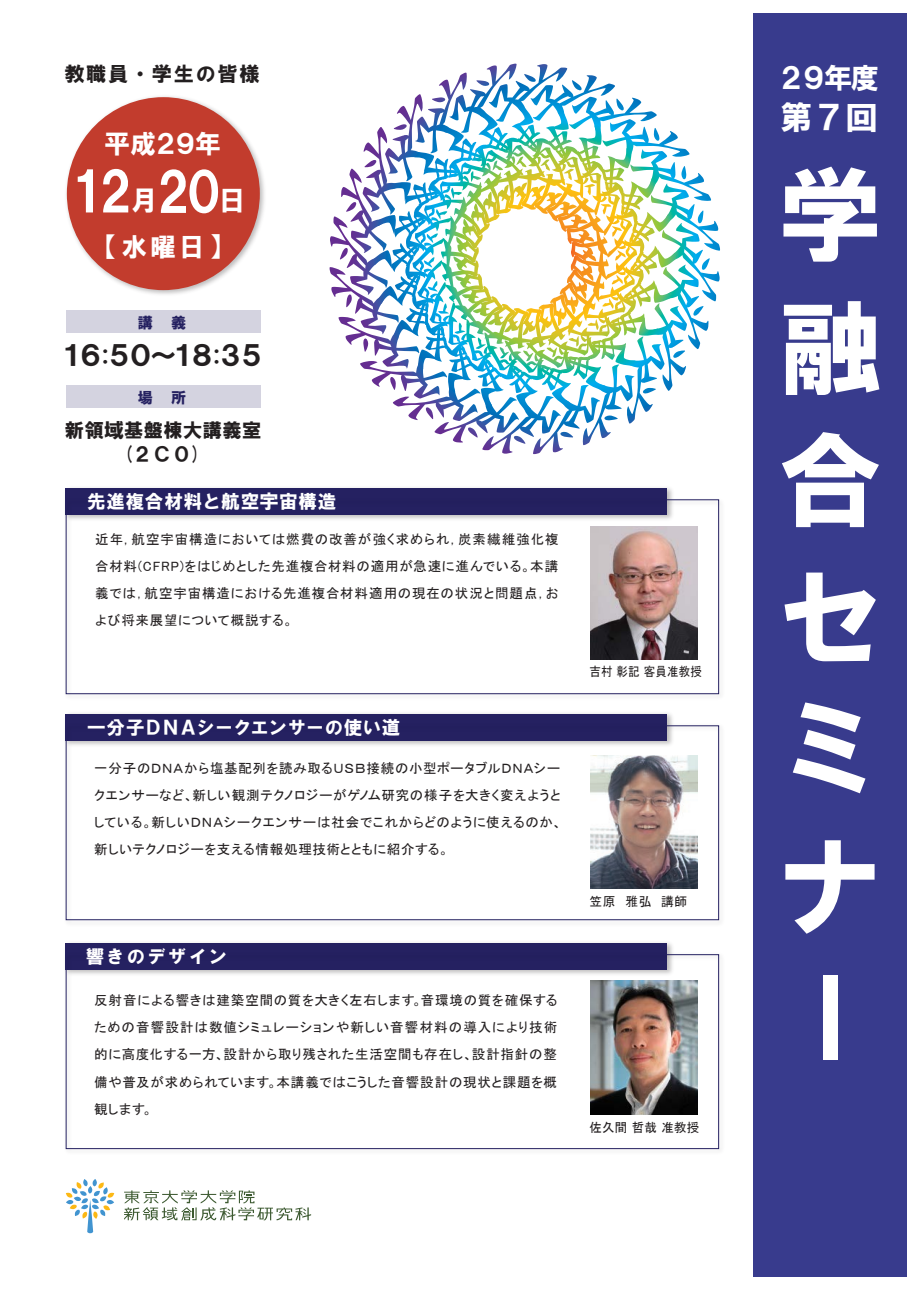
<style>
.page{position:relative;width:919px;height:1289px;background:#fff}
.page>*{position:absolute;margin:0;border:0;box-sizing:border-box;transform-origin:0 0}
.t1{font:110.7px/132.9px "HGS Soei Kakugothic UB";color:#fff;text-align:justify}
.t2{font:103.5px/132.4px "HGS Soei Kakugothic UB";color:#fff;text-align:justify}
.t3{font:53.55px "HGP Soei Kakugothic UB";color:#fff}
.t4{font:32.7px "HG Soei Kakugothic UB";color:#fff}
.t5{font:28.5px "HG Soei Kakugothic UB";color:#fff}
.t6{font:27.15px "HG Soei Kakugothic UB";letter-spacing:-.275em;color:#231f20}
.t7{font:26.1px "HGP Soei Kakugothic UB";color:#fff}
.t8{font:20.25px "HG Soei Kakugothic UB";letter-spacing:.08em;color:#231f20}
.t9{font:19.2px/23.5px "HG Soei Kakugothic UB";letter-spacing:.02em;color:#231f20;text-align:center}
.t10{font:18.6px "HGS Soei Kakugothic UB";letter-spacing:-.015em;color:#fff}
.t11{font:18.6px "HGS Soei Kakugothic UB";letter-spacing:.03em;color:#fff}
.t12{font:18.6px "HGS Soei Kakugothic UB";letter-spacing:.105em;color:#fff}
.t13{font:15.15px "HG Soei Kakugothic UB";color:#252161}
.t14{font:13.5px/27px "MS P Gothic";letter-spacing:.055em;color:#231f20;text-align:justify}
.t15{font:12.75px "MS P Gothic";letter-spacing:.02em;color:#231f20}
.t16{font:12.75px "MS P Gothic";letter-spacing:.02em;color:#231f20;scale:.9 1}
.s1{font-size:27.45px}
</style>
<div class="page">
<div style="left:66px;top:310px;width:194px;height:23px;background:#d4d3e0"></div>
<img style="left:66px;top:96px;width:199px;height:199px">
<div style="left:67px;top:97px;width:193px;height:193px;background:#c23c2d;border-radius:50%"></div>
<div style="left:752px;top:13px;width:154px;height:1263px;background:#383b8d"></div>
<img style="left:329px;top:64px;width:391px;height:390px">
<div style="left:66px;top:385px;width:194px;height:23px;background:#d4d3e0"></div>
<div style="left:66px;top:943px;width:601px;height:26px;background:#252161"></div>
<img style="left:65px;top:949px;width:655px;height:201px">
<div style="left:66px;top:954px;width:653px;height:194px;border:1px solid #252161"></div>
<img style="left:590px;top:980px;width:107px;height:134px">
<div style="left:66px;top:488px;width:601px;height:26px;background:#252161"></div>
<img style="left:65px;top:495px;width:655px;height:200px">
<div style="left:66px;top:499px;width:653px;height:195px;border:1px solid #252161"></div>
<img style="left:590px;top:526px;width:107px;height:134px">
<img style="left:65px;top:713px;width:608px;height:7px">
<div style="left:66px;top:714px;width:601px;height:26px;background:#252161"></div>
<img style="left:65px;top:720px;width:655px;height:201px">
<div style="left:66px;top:725px;width:653px;height:195px;border:1px solid #252161"></div>
<img style="left:590px;top:755px;width:107px;height:134px">
<svg style="left:66px;top:1179px;width:48px;height:54px"></svg>
<svg style="left:124px;top:1190px;width:187px;height:30px"></svg>
<h3 class="t8" style="left:64px;top:63px;width:197px">教職員・学生の皆様</h3>
<h3 class="t7" style="left:104px;top:130px;width:119px">平成２９年</h3>
<h3 class="t3" style="left:70px;top:165px;width:177px">12<span class="s1">月</span> 20<span class="s1">日</span></h3>
<h3 class="t7" style="left:106px;top:233px;width:117px">【水曜日】</h3>
<p class="t13" style="left:138px;top:315px;width:50px">講 義</p>
<h3 class="t6" style="left:59px;top:342px;width:208px">１６:５０～１８:３５</h3>
<p class="t13" style="left:138px;top:390px;width:50px">場 所</p>
<h3 class="t9" style="left:65px;top:418px;width:198px">新領域基盤棟大講義室(２Ｃ０)</h3>
<h3 class="t11" style="left:87px;top:492px;width:251px">先進複合材料と航空宇宙構造</h3>
<p class="t14" style="left:95px;top:526px;width:465px">近年，航空宇宙構造においては燃費の改善が強く求められ，炭素繊維強化複合材料(CFRP)をはじめとした先進複合材料の適用が急速に進んでいる。本講義では，航空宇宙構造における先進複合材料適用の現在の状況と問題点，および将来展望について概説する。</p>
<h3 class="t10" style="left:87px;top:717px;width:315px">一分子ＤＮＡシークエンサーの使い道</h3>
<p class="t14" style="left:94px;top:755px;width:469px;text-align:left">一分子のＤＮＡから塩基配列を読み取るＵＳＢ接続の小型ポータブルＤＮＡシークエンサーなど、新しい観測テクノロジーがゲノム研究の様子を大きく変えようとしている。新しいＤＮＡシークエンサーは社会でこれからどのように使えるのか、新しいテクノロジーを支える情報処理技術とともに紹介する。</p>
<h3 class="t12" style="left:86px;top:946px;width:143px">響きのデザイン</h3>
<p class="t14" style="left:94px;top:987px;width:465px">反射音による響きは建築空間の質を大きく左右します。音環境の質を確保するための音響設計は数値シミュレーションや新しい音響材料の導入により技術的に高度化する一方、設計から取り残された生活空間も存在し、設計指針の整備や普及が求められています。本講義ではこうした音響設計の現状と課題を概観します。</p>
<p class="t16" style="left:589px;top:664px;width:127px">吉村 彰記 客員准教授</p>
<p class="t15" style="left:589px;top:895px;width:99px">笠原　雅弘　講師</p>
<p class="t15" style="left:589px;top:1121px;width:111px">佐久間 哲哉 准教授</p>
<h3 class="t5" style="left:777px;top:63px;width:104px">２９年度</h3>
<h3 class="t4" style="left:780px;top:101px;width:100px">第７回</h3>
<h2 class="t2" style="left:778px;top:149px;width:102px">学融合</h2>
<h1 class="t1" style="left:775px;top:552px;width:102px">セミナー</h1>
</div>
